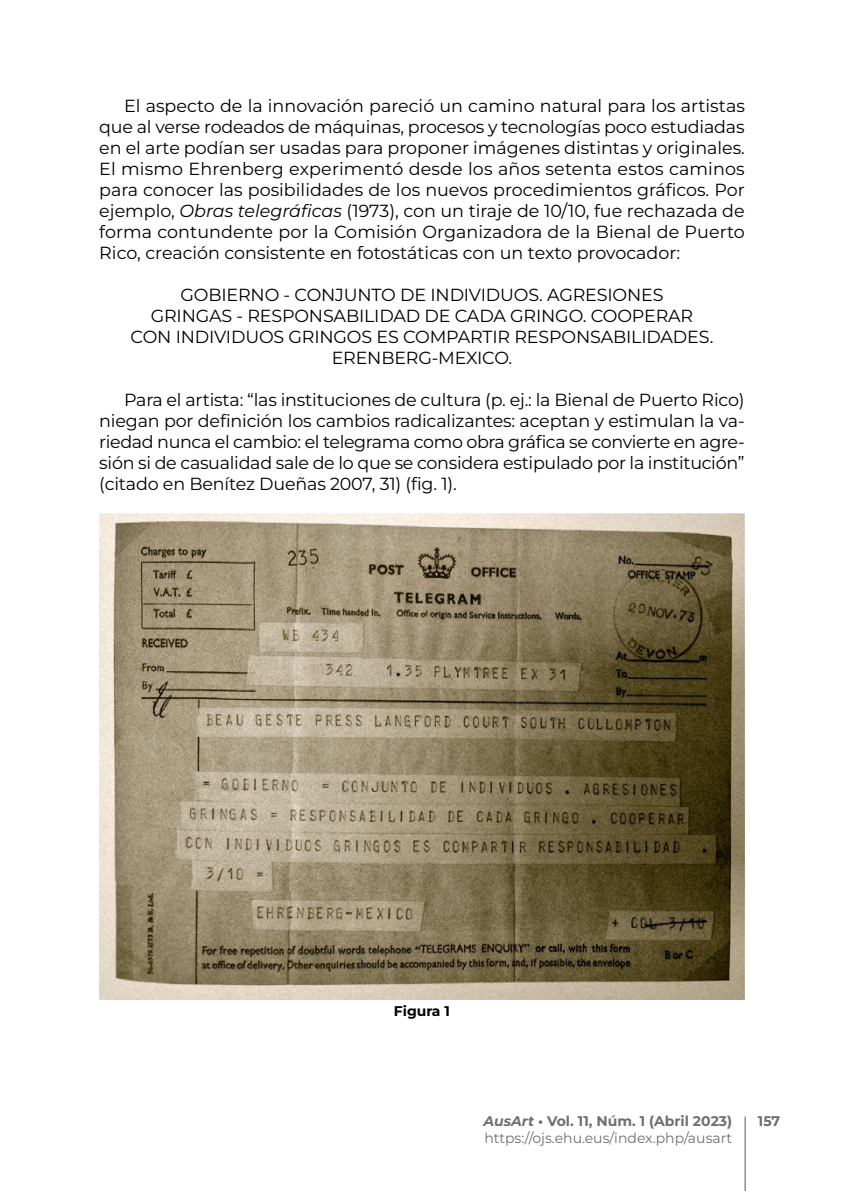
<style>
.page{position:relative;width:844px;height:1191px;background:#fff}
.page>*{position:absolute;margin:0;border:0;box-sizing:border-box;transform-origin:0 0}
.t1{font:17.5px/21px "Montserrat";letter-spacing:-.01em;color:#000;text-align:justify}
.t2{font:14px "Montserrat";color:#706f6f}
.t3{font:700 14px "Montserrat";color:#706f6f}
.t4{font:700 14px "Montserrat";color:#000}
.s1{font-style:italic}
</style>
<div class="page">
<hr style="left:744px;top:1116px;width:1px;height:75px;background:#575756">
<img style="left:99px;top:513px;width:645px;height:486px">
<p class="t1" style="left:99px;top:94px;width:647px;text-indent:25px">El aspecto de la innovación pareció un camino natural para los artistas que al verse rodeados de máquinas, procesos y tecnologías poco estudiadas en el arte podían ser usadas para proponer imágenes distintas y originales.<br>El mismo Ehrenberg experimentó desde los años setenta estos caminos para conocer las posibilidades de los nuevos procedimientos gráficos. Por ejemplo, <span class="s1">Obras telegráficas</span> (1973), con un tiraje de 10/10, fue rechazada de forma contundente por la Comisión Organizadora de la Bienal de Puerto Rico, creación consistente en fotostáticas con un texto provocador:</p>
<p class="t1" style="left:130px;top:283px;width:584px;text-align:center">GOBIERNO - CONJUNTO DE INDIVIDUOS. AGRESIONES<br>GRINGAS - RESPONSABILIDAD DE CADA GRINGO. COOPERAR CON INDIVIDUOS GRINGOS ES COMPARTIR RESPONSABILIDADES.<br>ERENBERG-MEXICO.</p>
<p class="t1" style="left:99px;top:388px;width:646px;text-indent:25px">Para el artista: “las instituciones de cultura (p. ej.: la Bienal de Puerto Rico) niegan por definición los cambios radicalizantes: aceptan y estimulan la va&shy;riedad nunca el cambio: el telegrama como obra gráfica se convierte en agre&shy;sión si de casualidad sale de lo que se considera estipulado por la institución” (citado en Benítez Dueñas 2007, 31) (fig. 1).</p>
<p class="t4" style="left:394px;top:1001px;width:58px">Figura 1</p>
<p class="t3" style="left:483px;top:1112px;width:250px"><span class="s1">AusArt</span> • Vol. 11, Núm. 1 (Abril 2023)</p>
<p class="t3" style="left:757px;top:1112px;width:24px">157</p>
<p class="t2" style="left:484px;top:1128px;width:249px">https://ojs.ehu.eus/index.php/ausart</p>
</div>
